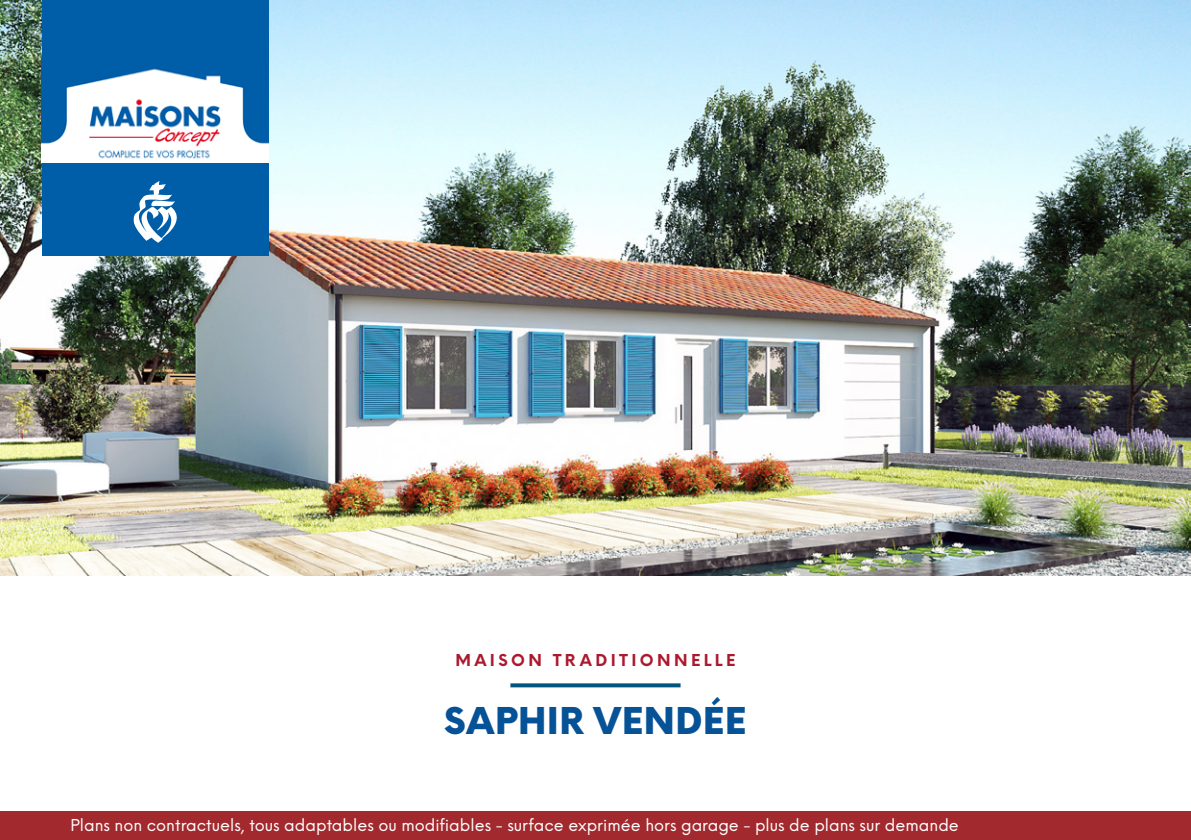
<style>
.page{position:relative;width:1191px;height:840px;background:#fff}
.page>*{position:absolute;margin:0;border:0;box-sizing:border-box;transform-origin:0 0}
.t1{font:900 36px "Neue Einstellung";letter-spacing:.01em;color:#065297}
.t2{font:16px "Neue Einstellung";color:#fff}
.t3{font:700 16px "Neue Einstellung";letter-spacing:.21em;color:#ac182d}
</style>
<div class="page">
<div style="left:0;top:811px;width:1191px;height:28px;background:#a22a2e"></div>
<svg style="left:510px;top:683px;width:170px;height:4px"></svg>
<img style="left:0;top:0;width:1191px;height:574px">
<div style="left:42px;top:0;width:227px;height:255px;background:#005da8"></div>
<img style="left:42px;top:68px;width:227px;height:94px">
<svg style="left:133px;top:181px;width:44px;height:61px"></svg>
<p class="t3" style="left:455px;top:648px;width:281px">MAISON TRADITIONNELLE</p>
<p class="t1" style="left:444px;top:694px;width:304px">SAPHIR VENDÉE</p>
<p class="t2" style="left:70px;top:813px;width:890px">Plans non contractuels, tous adaptables ou modifiables - surface exprimée hors garage - plus de plans sur demande</p>
</div>
